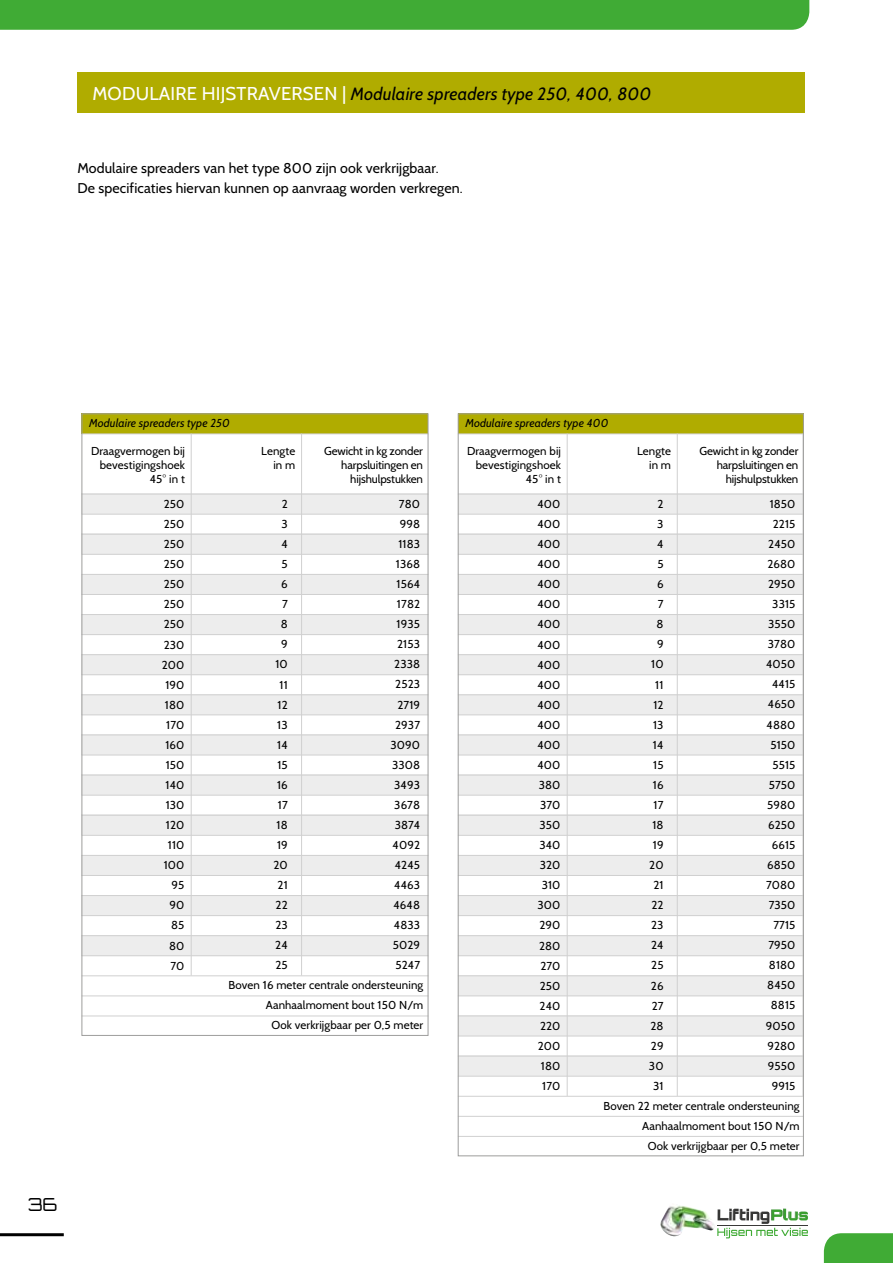
<style>
.page{position:relative;width:893px;height:1263px;background:#fff}
.page>*{position:absolute;margin:0;border:0;box-sizing:border-box;transform-origin:0 0}
.t1{font:300 18px "Orbitron";color:#000}
.t2{font:italic 17.7px "Cabin";letter-spacing:.01em;color:#000}
.t3{font:14.1px/20.1px "Cabin";letter-spacing:.01em;color:#000}
.t4{font:11.55px/20.1px "Cabin";letter-spacing:.01em;color:#000;text-align:right}
.t5{font:11.55px/13.8px "Cabin";letter-spacing:-.01em;color:#000;text-align:right}
.t6{font:italic 11.55px "Cabin";letter-spacing:.01em;color:#000}
.s1{font-style:normal;font-size:18.6px;color:#fefefd}
</style>
<div class="page">
<div style="left:77px;top:72px;width:728px;height:40px;background:#b0ac00"></div>
<div style="left:82px;top:413px;width:346px;height:21px;background:#b0ac00"></div>
<div style="left:82px;top:494px;width:346px;height:20px;background:#ededed"></div>
<div style="left:82px;top:534px;width:346px;height:20px;background:#ededed"></div>
<div style="left:82px;top:574px;width:346px;height:20px;background:#ededed"></div>
<div style="left:82px;top:614px;width:346px;height:20px;background:#ededed"></div>
<div style="left:82px;top:654px;width:346px;height:20px;background:#ededed"></div>
<div style="left:82px;top:694px;width:346px;height:20px;background:#ededed"></div>
<div style="left:82px;top:735px;width:346px;height:20px;background:#ededed"></div>
<div style="left:82px;top:775px;width:346px;height:20px;background:#ededed"></div>
<div style="left:82px;top:815px;width:346px;height:20px;background:#ededed"></div>
<div style="left:82px;top:855px;width:346px;height:20px;background:#ededed"></div>
<div style="left:82px;top:895px;width:346px;height:20px;background:#ededed"></div>
<div style="left:82px;top:935px;width:346px;height:20px;background:#ededed"></div>
<hr style="left:191px;top:434px;width:1px;height:541px;background:#d0d0d0">
<hr style="left:301px;top:434px;width:1px;height:541px;background:#d0d0d0">
<hr style="left:82px;top:494px;width:346px;height:1px;background:#d0d0d0">
<hr style="left:82px;top:514px;width:346px;height:1px;background:#d0d0d0">
<hr style="left:82px;top:434px;width:346px;height:1px;background:#d0d0d0">
<hr style="left:82px;top:534px;width:346px;height:1px;background:#d0d0d0">
<hr style="left:82px;top:574px;width:346px;height:1px;background:#d0d0d0">
<hr style="left:82px;top:614px;width:346px;height:1px;background:#d0d0d0">
<hr style="left:82px;top:654px;width:346px;height:1px;background:#d0d0d0">
<hr style="left:82px;top:694px;width:346px;height:1px;background:#d0d0d0">
<hr style="left:82px;top:735px;width:346px;height:1px;background:#d0d0d0">
<hr style="left:82px;top:775px;width:346px;height:1px;background:#d0d0d0">
<hr style="left:82px;top:815px;width:346px;height:1px;background:#d0d0d0">
<hr style="left:82px;top:855px;width:346px;height:1px;background:#d0d0d0">
<hr style="left:82px;top:895px;width:346px;height:1px;background:#d0d0d0">
<hr style="left:82px;top:935px;width:346px;height:1px;background:#d0d0d0">
<hr style="left:82px;top:975px;width:346px;height:1px;background:#d0d0d0">
<hr style="left:82px;top:554px;width:346px;height:1px;background:#d0d0d0">
<hr style="left:82px;top:594px;width:346px;height:1px;background:#d0d0d0">
<hr style="left:82px;top:634px;width:346px;height:1px;background:#d0d0d0">
<hr style="left:82px;top:674px;width:346px;height:1px;background:#d0d0d0">
<hr style="left:82px;top:715px;width:346px;height:1px;background:#d0d0d0">
<hr style="left:82px;top:755px;width:346px;height:1px;background:#d0d0d0">
<hr style="left:82px;top:795px;width:346px;height:1px;background:#d0d0d0">
<hr style="left:82px;top:835px;width:346px;height:1px;background:#d0d0d0">
<hr style="left:82px;top:875px;width:346px;height:1px;background:#d0d0d0">
<hr style="left:82px;top:915px;width:346px;height:1px;background:#d0d0d0">
<hr style="left:82px;top:955px;width:346px;height:1px;background:#d0d0d0">
<hr style="left:82px;top:995px;width:346px;height:1px;background:#d0d0d0">
<hr style="left:82px;top:1016px;width:346px;height:1px;background:#d0d0d0">
<div style="left:458px;top:413px;width:346px;height:21px;background:#b0ac00"></div>
<div style="left:458px;top:494px;width:346px;height:20px;background:#ededed"></div>
<div style="left:458px;top:534px;width:346px;height:20px;background:#ededed"></div>
<div style="left:458px;top:574px;width:346px;height:20px;background:#ededed"></div>
<div style="left:458px;top:614px;width:346px;height:20px;background:#ededed"></div>
<div style="left:458px;top:654px;width:346px;height:20px;background:#ededed"></div>
<div style="left:458px;top:694px;width:346px;height:20px;background:#ededed"></div>
<div style="left:458px;top:735px;width:346px;height:20px;background:#ededed"></div>
<div style="left:458px;top:775px;width:346px;height:20px;background:#ededed"></div>
<div style="left:458px;top:815px;width:346px;height:20px;background:#ededed"></div>
<div style="left:458px;top:855px;width:346px;height:20px;background:#ededed"></div>
<div style="left:458px;top:895px;width:346px;height:20px;background:#ededed"></div>
<div style="left:458px;top:935px;width:346px;height:20px;background:#ededed"></div>
<div style="left:458px;top:975px;width:346px;height:20px;background:#ededed"></div>
<div style="left:458px;top:1016px;width:346px;height:20px;background:#ededed"></div>
<div style="left:458px;top:1056px;width:346px;height:20px;background:#ededed"></div>
<hr style="left:567px;top:434px;width:1px;height:662px;background:#d0d0d0">
<hr style="left:677px;top:434px;width:1px;height:662px;background:#d0d0d0">
<hr style="left:458px;top:494px;width:346px;height:1px;background:#d0d0d0">
<hr style="left:458px;top:514px;width:346px;height:1px;background:#d0d0d0">
<hr style="left:458px;top:434px;width:346px;height:1px;background:#d0d0d0">
<hr style="left:458px;top:534px;width:346px;height:1px;background:#d0d0d0">
<hr style="left:458px;top:574px;width:346px;height:1px;background:#d0d0d0">
<hr style="left:458px;top:614px;width:346px;height:1px;background:#d0d0d0">
<hr style="left:458px;top:654px;width:346px;height:1px;background:#d0d0d0">
<hr style="left:458px;top:694px;width:346px;height:1px;background:#d0d0d0">
<hr style="left:458px;top:735px;width:346px;height:1px;background:#d0d0d0">
<hr style="left:458px;top:775px;width:346px;height:1px;background:#d0d0d0">
<hr style="left:458px;top:815px;width:346px;height:1px;background:#d0d0d0">
<hr style="left:458px;top:855px;width:346px;height:1px;background:#d0d0d0">
<hr style="left:458px;top:895px;width:346px;height:1px;background:#d0d0d0">
<hr style="left:458px;top:935px;width:346px;height:1px;background:#d0d0d0">
<hr style="left:458px;top:975px;width:346px;height:1px;background:#d0d0d0">
<hr style="left:458px;top:1016px;width:346px;height:1px;background:#d0d0d0">
<hr style="left:458px;top:1056px;width:346px;height:1px;background:#d0d0d0">
<hr style="left:458px;top:1096px;width:346px;height:1px;background:#d0d0d0">
<hr style="left:458px;top:554px;width:346px;height:1px;background:#d0d0d0">
<hr style="left:458px;top:594px;width:346px;height:1px;background:#d0d0d0">
<hr style="left:458px;top:634px;width:346px;height:1px;background:#d0d0d0">
<hr style="left:458px;top:674px;width:346px;height:1px;background:#d0d0d0">
<hr style="left:458px;top:715px;width:346px;height:1px;background:#d0d0d0">
<hr style="left:458px;top:755px;width:346px;height:1px;background:#d0d0d0">
<hr style="left:458px;top:795px;width:346px;height:1px;background:#d0d0d0">
<hr style="left:458px;top:835px;width:346px;height:1px;background:#d0d0d0">
<hr style="left:458px;top:875px;width:346px;height:1px;background:#d0d0d0">
<hr style="left:458px;top:915px;width:346px;height:1px;background:#d0d0d0">
<hr style="left:458px;top:955px;width:346px;height:1px;background:#d0d0d0">
<hr style="left:458px;top:995px;width:346px;height:1px;background:#d0d0d0">
<hr style="left:458px;top:1036px;width:346px;height:1px;background:#d0d0d0">
<hr style="left:458px;top:1076px;width:346px;height:1px;background:#d0d0d0">
<hr style="left:458px;top:1116px;width:346px;height:1px;background:#d0d0d0">
<hr style="left:458px;top:1136px;width:346px;height:1px;background:#d0d0d0">
<div style="left:0;top:0;width:809px;height:30px;background:#40ab35"></div>
<div style="left:824px;top:1233px;width:69px;height:30px;background:#40ab35"></div>
<hr style="left:0;top:1233px;width:64px;height:3px;background:#000">
<svg style="left:717px;top:1208px;width:91px;height:30px"></svg>
<img style="left:660px;top:1205px;width:54px;height:31px">
<h2 class="t2" style="left:92px;top:82px;width:560px"><span class="s1">MODULAIRE HIJSTRAVERSEN |</span> Modulaire spreaders type 250, 400, 800</h2>
<p class="t3" style="left:77px;top:158px;width:387px">Modulaire spreaders van het type 800 zijn ook verkrijgbaar.<br>De specificaties hiervan kunnen op aanvraag worden verkregen.</p>
<p class="t6" style="left:89px;top:416px;width:142px">Modulaire spreaders type 250</p>
<p class="t4" style="left:91px;top:444px;width:95px;line-height:13.8px">Draagvermogen bij bevestigingshoek<br>45° in t</p>
<p class="t4" style="left:261px;top:444px;width:35px;line-height:13.8px">Lengte in m</p>
<p class="t5" style="left:324px;top:444px;width:100px">Gewicht in kg zonder harpsluitingen en hijshulpstukken</p>
<p class="t4" style="left:162px;top:494px;width:24px">250<br>250<br>250<br>250<br>250<br>250<br>250<br>230<br>200<br>190<br>180<br>170<br>160<br>150<br>140<br>130<br>120<br>110<br>100<br>95<br>90<br>85<br>80<br>70</p>
<p class="t4" style="left:273px;top:494px;width:16px">2<br>3<br>4<br>5<br>6<br>7<br>8<br>9<br>10<br>11<br>12<br>13<br>14<br>15<br>16<br>17<br>18<br>19<br>20<br>21<br>22<br>23<br>24<br>25</p>
<p class="t4" style="left:390px;top:494px;width:31px">780<br>998<br>1183<br>1368<br>1564<br>1782<br>1935<br>2153<br>2338<br>2523<br>2719<br>2937<br>3090<br>3308<br>3493<br>3678<br>3874<br>4092<br>4245<br>4463<br>4648<br>4833<br>5029<br>5247</p>
<p class="t4" style="left:229px;top:975px;width:196px">Boven 16 meter centrale ondersteuning<br>Aanhaalmoment bout 150 N/m<br>Ook verkrijgbaar per 0,5 meter</p>
<h1 class="t1" style="left:28px;top:1193px;width:31px">36</h1>
<p class="t6" style="left:465px;top:416px;width:145px">Modulaire spreaders type 400</p>
<p class="t4" style="left:467px;top:444px;width:95px;line-height:13.8px">Draagvermogen bij bevestigingshoek<br>45° in t</p>
<p class="t4" style="left:637px;top:444px;width:35px;line-height:13.8px">Lengte in m</p>
<p class="t5" style="left:700px;top:444px;width:100px">Gewicht in kg zonder harpsluitingen en hijshulpstukken</p>
<p class="t4" style="left:537px;top:494px;width:25px;text-align:center">400<br>400<br>400<br>400<br>400<br>400<br>400<br>400<br>400<br>400<br>400<br>400<br>400<br>400<br>380<br>370<br>350<br>340<br>320<br>310<br>300<br>290<br>280<br>270<br>250<br>240<br>220<br>200<br>180<br>170</p>
<p class="t4" style="left:649px;top:494px;width:16px">2<br>3<br>4<br>5<br>6<br>7<br>8<br>9<br>10<br>11<br>12<br>13<br>14<br>15<br>16<br>17<br>18<br>19<br>20<br>21<br>22<br>23<br>24<br>25<br>26<br>27<br>28<br>29<br>30<br>31</p>
<p class="t4" style="left:766px;top:494px;width:31px">1850<br>2215<br>2450<br>2680<br>2950<br>3315<br>3550<br>3780<br>4050<br>4415<br>4650<br>4880<br>5150<br>5515<br>5750<br>5980<br>6250<br>6615<br>6850<br>7080<br>7350<br>7715<br>7950<br>8180<br>8450<br>8815<br>9050<br>9280<br>9550<br>9915</p>
<p class="t4" style="left:603px;top:1095px;width:198px">Boven 22 meter centrale ondersteuning<br>Aanhaalmoment bout 150 N/m<br>Ook verkrijgbaar per 0,5 meter</p>
</div>
